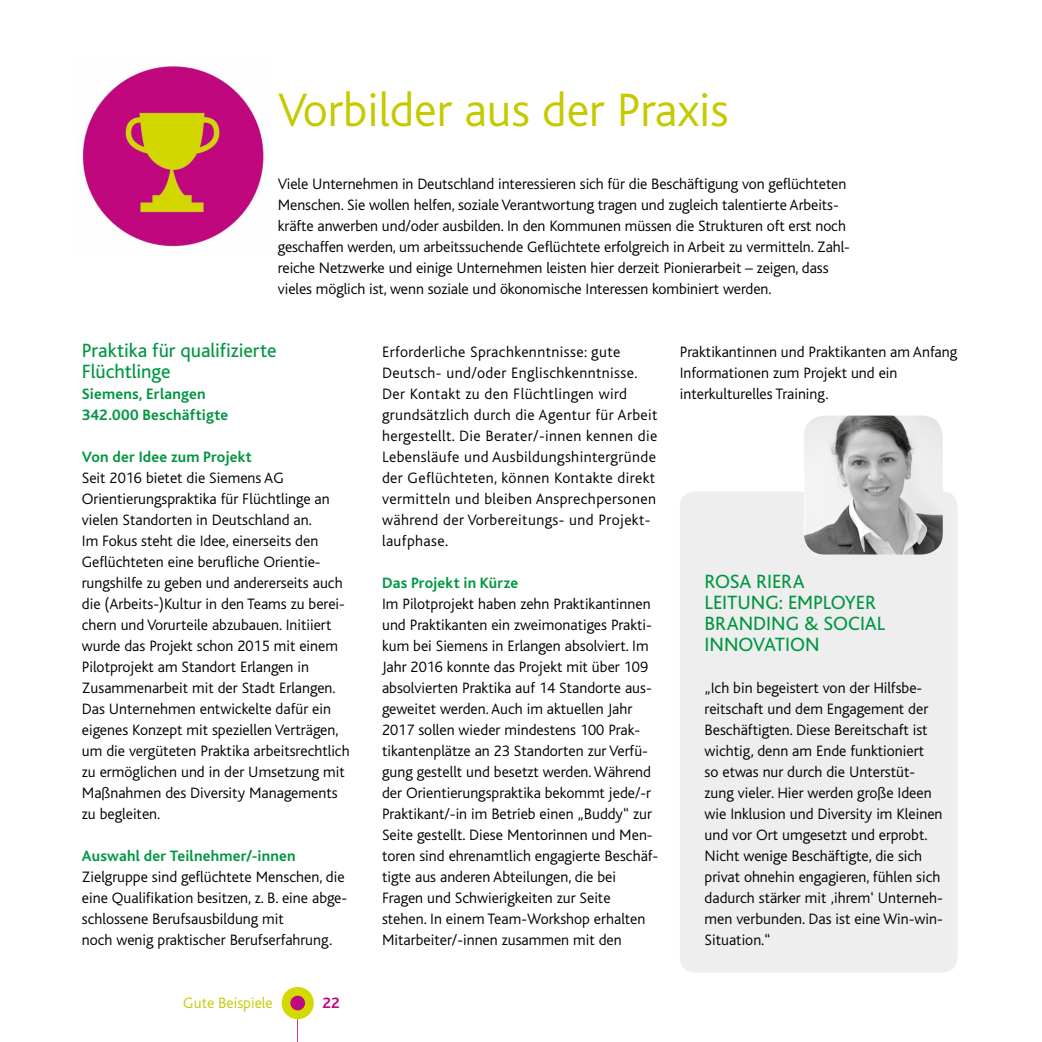
<style>
.page{position:relative;width:1042px;height:1042px;background:#fff}
.page>*{position:absolute;margin:0;border:0;box-sizing:border-box;transform-origin:0 0}
.t1{font:300 49px "Bliss";color:#c5ca00}
.t2{font:20.12px/21px "Bliss";letter-spacing:-.005em;color:#009641}
.t3{font:300 15.75px/21px "Bliss";color:#000}
.t4{font:300 15.75px/21px "Bliss";letter-spacing:.025em;color:#000}
.t5{font:700 15.75px "Bliss";letter-spacing:.015em;color:#009641}
.t6{font:300 15.75px "Bliss";color:#c5ca00}
.t7{font:700 15.75px "Bliss";color:#c00880}
</style>
<div class="page">
<hr style="left:297px;top:995px;width:1px;height:47px;background:#c00880">
<div style="left:282px;top:987px;width:32px;height:32px;background:#d3d800;border-radius:50%"></div>
<div style="left:290px;top:995px;width:15px;height:15px;background:#c00880;border-radius:50%"></div>
<img style="left:82px;top:66px;width:183px;height:181px">
<div style="left:680px;top:491px;width:277px;height:481px;background:#eee;border-radius:15px"></div>
<img style="left:804px;top:415px;width:139px;height:139px">
<h1 class="t1" style="left:278px;top:84px;width:452px">Vorbilder aus der Praxis</h1>
<p class="t3" style="left:278px;top:174px;width:573px">Viele Unternehmen in Deutschland interessieren sich für die Beschäftigung von geflüchteten Menschen. Sie wollen helfen, soziale Verantwortung tragen und zugleich talentierte Arbeits&shy;kräfte anwerben und/oder ausbilden. In den Kommunen müssen die Strukturen oft erst noch geschaffen werden, um arbeitssuchende Geflüchtete erfolgreich in Arbeit zu vermitteln. Zahl&shy;reiche Netzwerke und einige Unternehmen leisten hier derzeit Pionierarbeit – zeigen, dass vieles möglich ist, wenn soziale und ökonomische Interessen kombiniert werden.</p>
<h2 class="t2" style="left:82px;top:340px;width:196px">Praktika für qualifizierte<br>Flüchtlinge</h2>
<p class="t5" style="left:82px;top:386px;width:125px">Siemens, Erlangen</p>
<p class="t5" style="left:82px;top:407px;width:148px">342.000 Beschäftigte</p>
<p class="t5" style="left:82px;top:449px;width:172px">Von der Idee zum Projekt</p>
<p class="t3" style="left:82px;top:468px;width:265px">Seit 2016 bietet die Siemens AG Orientierungspraktika für Flüchtlinge an vielen Standorten in Deutschland an.<br>Im Fokus steht die Idee, einerseits den Geflüchteten eine berufliche Orientie&shy;rungshilfe zu geben und andererseits auch die (Arbeits-)Kultur in den Teams zu berei&shy;chern und Vorurteile abzubauen. Initiiert wurde das Projekt schon 2015 mit einem Pilotprojekt am Standort Erlangen in Zusammenarbeit mit der Stadt Erlangen.</p>
<p class="t3" style="left:82px;top:699px;width:269px">Das Unternehmen entwickelte dafür ein eigenes Konzept mit speziellen Verträgen, um die vergüteten Praktika arbeitsrechtlich zu ermöglichen und in der Umsetzung mit Maßnahmen des Diversity Managements zu begleiten.</p>
<p class="t5" style="left:82px;top:848px;width:215px">Auswahl der Teilnehmer/-innen</p>
<p class="t3" style="left:82px;top:867px;width:267px">Zielgruppe sind geflüchtete Menschen, die eine Qualifikation besitzen, z. B. eine abge&shy;schlossene Berufsausbildung mit<br>noch wenig praktischer Berufserfahrung.</p>
<p class="t6" style="left:183px;top:995px;width:91px">Gute Beispiele</p>
<p class="t7" style="left:322px;top:995px;width:19px">22</p>
<p class="t4" style="left:382px;top:342px;width:257px">Erforderliche Sprachkenntnisse: gute<br>Deutsch- und/oder Englischkenntnisse.</p>
<p class="t4" style="left:382px;top:384px;width:277px">Der Kontakt zu den Flüchtlingen wird grundsätzlich durch die Agentur für Arbeit hergestellt. Die Berater/-innen kennen die Lebensläufe und Ausbildungshintergründe der Geflüchteten, können Kontakte direkt vermitteln und bleiben Ansprechpersonen während der Vorbereitungs- und Projekt&shy;laufphase.</p>
<p class="t5" style="left:382px;top:575px;width:138px">Das Projekt in Kürze</p>
<p class="t3" style="left:382px;top:594px;width:276px">Im Pilotprojekt haben zehn Praktikantinnen und Praktikanten ein zweimonatiges Prakti&shy;kum bei Siemens in Erlangen absolviert. Im Jahr 2016 konnte das Projekt mit über 109 absolvierten Praktika auf 14 Standorte aus&shy;geweitet werden. Auch im aktuellen Jahr 2017 sollen wieder mindestens 100 Prak&shy;tikantenplätze an 23 Standorten zur Verfü&shy;gung gestellt und besetzt werden. Während der Orientierungspraktika bekommt jede/-r Praktikant/-in im Betrieb einen „Buddy“ zur Seite gestellt. Diese Mentorinnen und Men&shy;toren sind ehrenamtlich engagierte Beschäf&shy;tigte aus anderen Abteilungen, die bei Fragen und Schwierigkeiten zur Seite stehen. In einem Team-Workshop erhalten Mitarbeiter/-innen zusammen mit den</p>
<p class="t3" style="left:680px;top:342px;width:279px">Praktikantinnen und Praktikanten am Anfang<br>Informationen zum Projekt und ein interkulturelles Training.</p>
<p class="t2" style="left:704px;top:571px;width:102px">ROSA RIERA</p>
<p class="t2" style="left:704px;top:592px;width:182px">LEITUNG: EMPLOYER<br>BRANDING &amp; SOCIAL<br>INNOVATION</p>
<p class="t3" style="left:704px;top:678px;width:240px">„Ich bin begeistert von der Hilfsbe&shy;reitschaft und dem Engagement der Beschäftigten. Diese Bereitschaft ist wichtig, denn am Ende funktioniert<br>so etwas nur durch die Unterstüt&shy;zung vieler. Hier werden große Ideen wie Inklusion und Diversity im Kleinen und vor Ort umgesetzt und erprobt.<br>Nicht wenige Beschäftigte, die sich privat ohnehin engagieren, fühlen sich dadurch stärker mit ‚ihrem‘ Unterneh&shy;men verbunden. Das ist eine Win-win-Situation.“</p>
</div>
